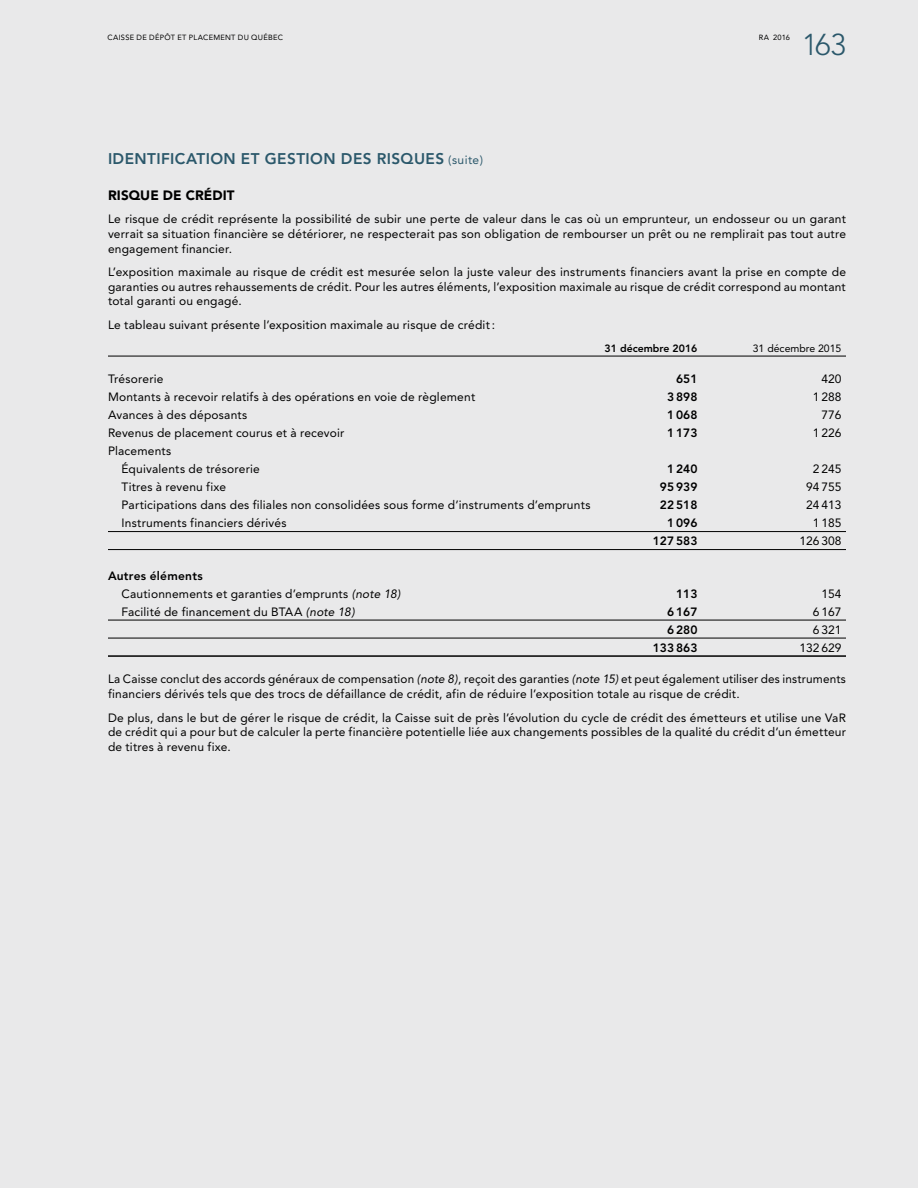
<style>
.page{position:relative;width:918px;height:1188px;background:#e9e9ea}
.page>*{position:absolute;margin:0;border:0;box-sizing:border-box;transform-origin:0 0}
.t1{font:300 30px "Avenir";color:#2b586b}
._2014_EF_sections_te{font:800 15.3px "Avenir";letter-spacing:.025em;color:#2b586b}
.EF_2014_Sous-titres{font:900 13.5px "Avenir";letter-spacing:.005em;color:#000}
._2014_100a_EF_txt_co{font:12px/14.7px "Avenir";letter-spacing:.015em;color:#000;text-align:justify}
.EF_TB_RUBRIQUE_TABLE{font:12px "Avenir";letter-spacing:.015em;color:#000}
._2014_100b_EF_txt_co{font:12px "Avenir";letter-spacing:.015em;color:#000}
.MP_EF_chiffres{font:800 12px "Avenir";color:#000}
.MP_EF_chiffres-2{font:12px "Avenir";color:#000}
.EF_TB_RUBRIQUE_TABLE-2{font:800 12px "Avenir";letter-spacing:.02em;color:#000}
.MP_EF_Année_entête_c{font:800 10.5px "Avenir";color:#000}
.MP_EF_Année_entête_c-2{font:10.5px "Avenir";color:#000}
.t2{font:7.5px "Avenir";letter-spacing:.035em;color:#000}
.s1{font-weight:400;font-size:12px}
.s2{font-style:italic}
</style>
<div class="page">
<hr style="left:108px;top:531px;width:450px;height:1px;background:#000">
<hr style="left:558px;top:531px;width:72px;height:1px;background:#000">
<hr style="left:630px;top:531px;width:72px;height:1px;background:#000">
<hr style="left:702px;top:531px;width:72px;height:1px;background:#000">
<hr style="left:774px;top:531px;width:72px;height:1px;background:#000">
<hr style="left:108px;top:549px;width:450px;height:1px;background:#000">
<hr style="left:558px;top:549px;width:72px;height:1px;background:#000">
<hr style="left:630px;top:549px;width:72px;height:1px;background:#000">
<hr style="left:702px;top:549px;width:72px;height:1px;background:#000">
<hr style="left:774px;top:549px;width:72px;height:1px;background:#000">
<hr style="left:108px;top:655px;width:450px;height:2px;background:#000">
<hr style="left:558px;top:655px;width:72px;height:2px;background:#000">
<hr style="left:630px;top:655px;width:72px;height:2px;background:#000">
<hr style="left:702px;top:655px;width:72px;height:2px;background:#000">
<hr style="left:774px;top:655px;width:72px;height:2px;background:#000">
<hr style="left:108px;top:638px;width:450px;height:1px;background:#000">
<hr style="left:558px;top:638px;width:72px;height:1px;background:#000">
<hr style="left:630px;top:638px;width:72px;height:1px;background:#000">
<hr style="left:702px;top:638px;width:72px;height:1px;background:#000">
<hr style="left:774px;top:638px;width:72px;height:1px;background:#000">
<hr style="left:108px;top:620px;width:450px;height:1px;background:#000">
<hr style="left:558px;top:620px;width:72px;height:1px;background:#000">
<hr style="left:630px;top:620px;width:72px;height:1px;background:#000">
<hr style="left:702px;top:620px;width:72px;height:1px;background:#000">
<hr style="left:774px;top:620px;width:72px;height:1px;background:#000">
<hr style="left:558px;top:356px;width:72px;height:1px;background:#000">
<hr style="left:630px;top:356px;width:72px;height:1px;background:#000">
<hr style="left:702px;top:356px;width:72px;height:1px;background:#000">
<hr style="left:774px;top:356px;width:72px;height:1px;background:#000">
<hr style="left:108px;top:356px;width:450px;height:1px;background:#000">
<p class="t2" style="left:108px;top:33px;width:177px">CAISSE DE DÉPÔT ET PLACEMENT DU QUÉBEC</p>
<h1 class="t1" style="left:802px;top:27px;width:45px">163</h1>
<p class="t2" style="left:759px;top:33px;width:33px">RA 2016</p>
<p class="_2014_EF_sections_te" style="left:108px;top:149px;width:377px">IDENTIFICATION ET GESTION DES RISQUES <span class="s1">(suite)</span></p>
<p class="EF_2014_Sous-titres" style="left:108px;top:187px;width:128px">RISQUE DE CRÉDIT</p>
<p class="_2014_100a_EF_txt_co" style="left:108px;top:212px;width:740px">Le risque de crédit représente la possibilité de subir une perte de valeur dans le cas où un emprunteur, un endosseur ou un garant verrait sa situation financière se détériorer, ne respecterait pas son obligation de rembourser un prêt ou ne remplirait pas tout autre engagement financier.</p>
<p class="_2014_100a_EF_txt_co" style="left:108px;top:265px;width:740px">L’exposition maximale au risque de crédit est mesurée selon la juste valeur des instruments financiers avant la prise en compte de garanties ou autres rehaussements de crédit. Pour les autres éléments, l’exposition maximale au risque de crédit correspond au montant total garanti ou engagé.</p>
<p class="_2014_100b_EF_txt_co" style="left:108px;top:318px;width:389px">Le tableau suivant présente l’exposition maximale au risque de crédit:</p>
<p class="MP_EF_Année_entête_c" style="left:605px;top:342px;width:94px">31 décembre 2016</p>
<p class="MP_EF_Année_entête_c-2" style="left:753px;top:342px;width:90px">31 décembre 2015</p>
<p class="EF_TB_RUBRIQUE_TABLE" style="left:108px;top:372px;width:57px">Trésorerie</p>
<p class="MP_EF_chiffres" style="left:676px;top:372px;width:23px">651</p>
<p class="MP_EF_chiffres-2" style="left:821px;top:372px;width:22px">420</p>
<p class="EF_TB_RUBRIQUE_TABLE" style="left:108px;top:390px;width:369px">Montants à recevoir relatifs à des opérations en voie de règlement</p>
<p class="MP_EF_chiffres" style="left:667px;top:390px;width:32px">3 898</p>
<p class="MP_EF_chiffres-2" style="left:813px;top:390px;width:30px">1 288</p>
<p class="EF_TB_RUBRIQUE_TABLE" style="left:108px;top:408px;width:141px">Avances à des déposants</p>
<p class="MP_EF_chiffres" style="left:667px;top:408px;width:32px">1 068</p>
<p class="MP_EF_chiffres-2" style="left:821px;top:408px;width:22px">776</p>
<p class="EF_TB_RUBRIQUE_TABLE" style="left:108px;top:426px;width:238px">Revenus de placement courus et à recevoir</p>
<p class="MP_EF_chiffres" style="left:667px;top:426px;width:32px">1 173</p>
<p class="MP_EF_chiffres-2" style="left:813px;top:426px;width:30px">1 226</p>
<p class="EF_TB_RUBRIQUE_TABLE" style="left:108px;top:444px;width:65px">Placements</p>
<p class="EF_TB_RUBRIQUE_TABLE" style="left:122px;top:462px;width:140px">Équivalents de trésorerie</p>
<p class="MP_EF_chiffres" style="left:667px;top:462px;width:32px">1 240</p>
<p class="MP_EF_chiffres-2" style="left:813px;top:462px;width:30px">2 245</p>
<p class="EF_TB_RUBRIQUE_TABLE" style="left:122px;top:480px;width:106px">Titres à revenu fixe</p>
<p class="MP_EF_chiffres" style="left:660px;top:480px;width:39px">95 939</p>
<p class="MP_EF_chiffres-2" style="left:806px;top:480px;width:37px">94 755</p>
<p class="EF_TB_RUBRIQUE_TABLE" style="left:122px;top:498px;width:471px">Participations dans des filiales non consolidées sous forme d’instruments d’emprunts</p>
<p class="MP_EF_chiffres" style="left:660px;top:498px;width:39px">22 518</p>
<p class="MP_EF_chiffres-2" style="left:806px;top:498px;width:37px">24 413</p>
<p class="EF_TB_RUBRIQUE_TABLE" style="left:122px;top:516px;width:167px">Instruments financiers dérivés</p>
<p class="MP_EF_chiffres" style="left:667px;top:516px;width:32px">1 096</p>
<p class="MP_EF_chiffres-2" style="left:813px;top:516px;width:30px">1 185</p>
<p class="MP_EF_chiffres" style="left:653px;top:534px;width:46px">127 583</p>
<p class="MP_EF_chiffres-2" style="left:799px;top:534px;width:44px">126 308</p>
<p class="EF_TB_RUBRIQUE_TABLE-2" style="left:108px;top:568px;width:96px">Autres éléments</p>
<p class="EF_TB_RUBRIQUE_TABLE" style="left:122px;top:586px;width:281px">Cautionnements et garanties d’emprunts <span class="s2">(note 18)</span></p>
<p class="MP_EF_chiffres" style="left:676px;top:586px;width:23px">113</p>
<p class="MP_EF_chiffres-2" style="left:821px;top:586px;width:22px">154</p>
<p class="EF_TB_RUBRIQUE_TABLE" style="left:122px;top:604px;width:235px">Facilité de financement du BTAA <span class="s2">(note 18)</span></p>
<p class="MP_EF_chiffres" style="left:667px;top:604px;width:32px">6 167</p>
<p class="MP_EF_chiffres-2" style="left:813px;top:604px;width:30px">6 167</p>
<p class="MP_EF_chiffres" style="left:667px;top:622px;width:32px">6 280</p>
<p class="MP_EF_chiffres-2" style="left:813px;top:622px;width:30px">6 321</p>
<p class="MP_EF_chiffres" style="left:653px;top:640px;width:46px">133 863</p>
<p class="MP_EF_chiffres-2" style="left:799px;top:640px;width:44px">132 629</p>
<p class="_2014_100a_EF_txt_co" style="left:108px;top:672px;width:739px">La Caisse conclut des accords généraux de compensation <span class="s2">(note 8)</span>, reçoit des garanties <span class="s2">(note 15)</span> et peut également utiliser des instruments financiers dérivés tels que des trocs de défaillance de crédit, afin de réduire l’exposition totale au risque de crédit.</p>
<p class="_2014_100a_EF_txt_co" style="left:108px;top:710px;width:740px">De plus, dans le but de gérer le risque de crédit, la Caisse suit de près l’évolution du cycle de crédit des émetteurs et utilise une VaR de crédit qui a pour but de calculer la perte financière potentielle liée aux changements possibles de la qualité du crédit d’un émetteur de titres à revenu fixe.</p>
</div>
